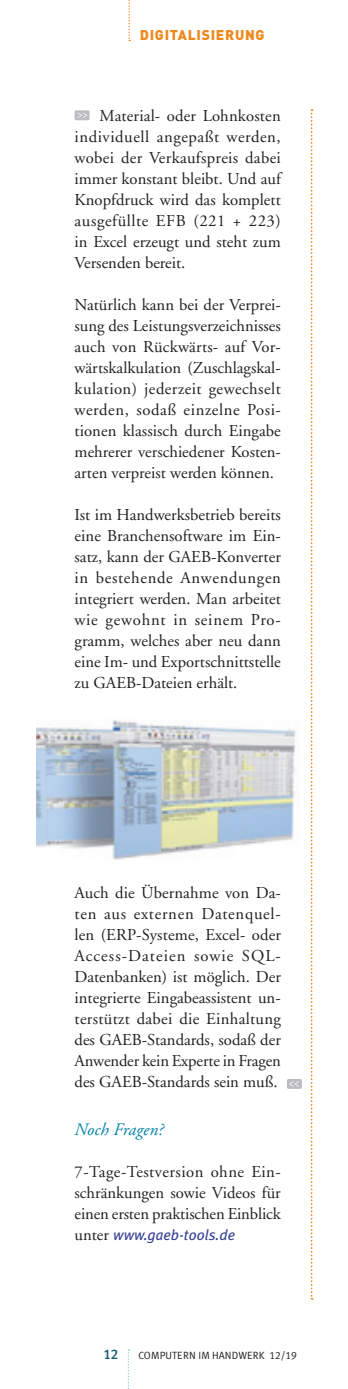
<style>
.page{position:relative;width:348px;height:1389px;background:#fff}
.page>*{position:absolute;margin:0;border:0;box-sizing:border-box;transform-origin:0 0}
._2_Autor_nach_Einlei{font:italic 17.5px "Adobe Garamond LT";letter-spacing:.01em;color:#0083a9}
._3_Fließtext{font:16.62px/21px "Adobe Garamond LT";color:#231f20;text-align:justify}
._3_Fließtext-2{font:italic 14.88px "Meta Plus";color:#364194}
._2_Einleitung_10_pt{font:900 14px "DINOT";letter-spacing:.05em;color:#ed891d}
._3_Fließtext-3{font:14px "Meta Plus Medium Caps";color:#16556c}
._2_Einleitung_10_pt-2{font:10.5px "Meta Plus Normal Caps";color:#231f20}
.s1{font-family:"Adobe Garamond LT";font-style:normal;font-size:16.62px;color:#231f20}
</style>
<div class="page">
<svg style="left:127px;top:1349px;width:2px;height:40px"></svg>
<svg style="left:310px;top:109px;width:2px;height:1191px"></svg>
<div style="left:286px;top:1079px;width:15px;height:10px;background:#bcbdc0;border-radius:2px"></div>
<svg style="left:289px;top:1081px;width:9px;height:6px"></svg>
<svg style="left:128px;top:0;width:2px;height:41px"></svg>
<div style="left:74px;top:110px;width:15px;height:10px;background:#bcbdc0;border-radius:2px"></div>
<svg style="left:77px;top:113px;width:10px;height:5px"></svg>
<img style="left:36px;top:720px;width:261px;height:139px">
<p class="_2_Einleitung_10_pt" style="left:140px;top:26px;width:126px">DIGITALISIERUNG</p>
<p class="_3_Fließtext" style="left:74px;top:105px;width:207px;text-indent:25px">Material- oder Lohnkosten individuell angepaßt werden, wobei der Verkaufspreis dabei immer konstant bleibt. Und auf Knopfdruck wird das komplett ausgefüllte EFB (221 + 223) in Excel erzeugt und steht zum Versenden bereit.</p>
<p class="_3_Fließtext" style="left:74px;top:294px;width:207px">Natürlich kann bei der Verprei&shy;sung des Leistungsverzeichnisses auch von Rückwärts- auf Vor&shy;wärtskalkulation (Zuschlagskal&shy;kulation) jederzeit gewechselt werden, sodaß einzelne Posi&shy;tionen klassisch durch Eingabe mehrerer verschiedener Kosten&shy;arten verpreist werden können.</p>
<p class="_3_Fließtext" style="left:74px;top:504px;width:208px">Ist im Handwerksbetrieb bereits eine Branchensoftware im Ein&shy;satz, kann der GAEB-Konverter in bestehende Anwendungen integriert werden. Man arbeitet wie gewohnt in seinem Pro&shy;gramm, welches aber neu dann eine Im- und Exportschnittstelle zu GAEB-Dateien erhält.</p>
<p class="_3_Fließtext" style="left:74px;top:882px;width:208px">Auch die Übernahme von Da&shy;ten aus externen Datenquel&shy;len (ERP-Systeme, Excel- oder Access-Dateien sowie SQL-Datenbanken) ist möglich. Der integrierte Eingabeassistent un&shy;terstützt dabei die Einhaltung des GAEB-Standards, sodaß der Anwender kein Experte in Fragen des GAEB-Standards sein muß.</p>
<p class="_2_Autor_nach_Einlei" style="left:74px;top:1119px;width:90px">Noch Fragen?</p>
<p class="_3_Fließtext" style="left:74px;top:1161px;width:207px">7-Tage-Testversion ohne Ein&shy;schränkungen sowie Videos für einen ersten praktischen Einblick</p>
<p class="_3_Fließtext-2" style="left:74px;top:1226px;width:162px"><span class="s1">unter</span> www.gaeb-tools.de</p>
<p class="_3_Fließtext-3" style="left:103px;top:1346px;width:16px">12</p>
<p class="_2_Einleitung_10_pt-2" style="left:138px;top:1349px;width:159px">COMPUTERN IM HANDWERK 12/19</p>
</div>
